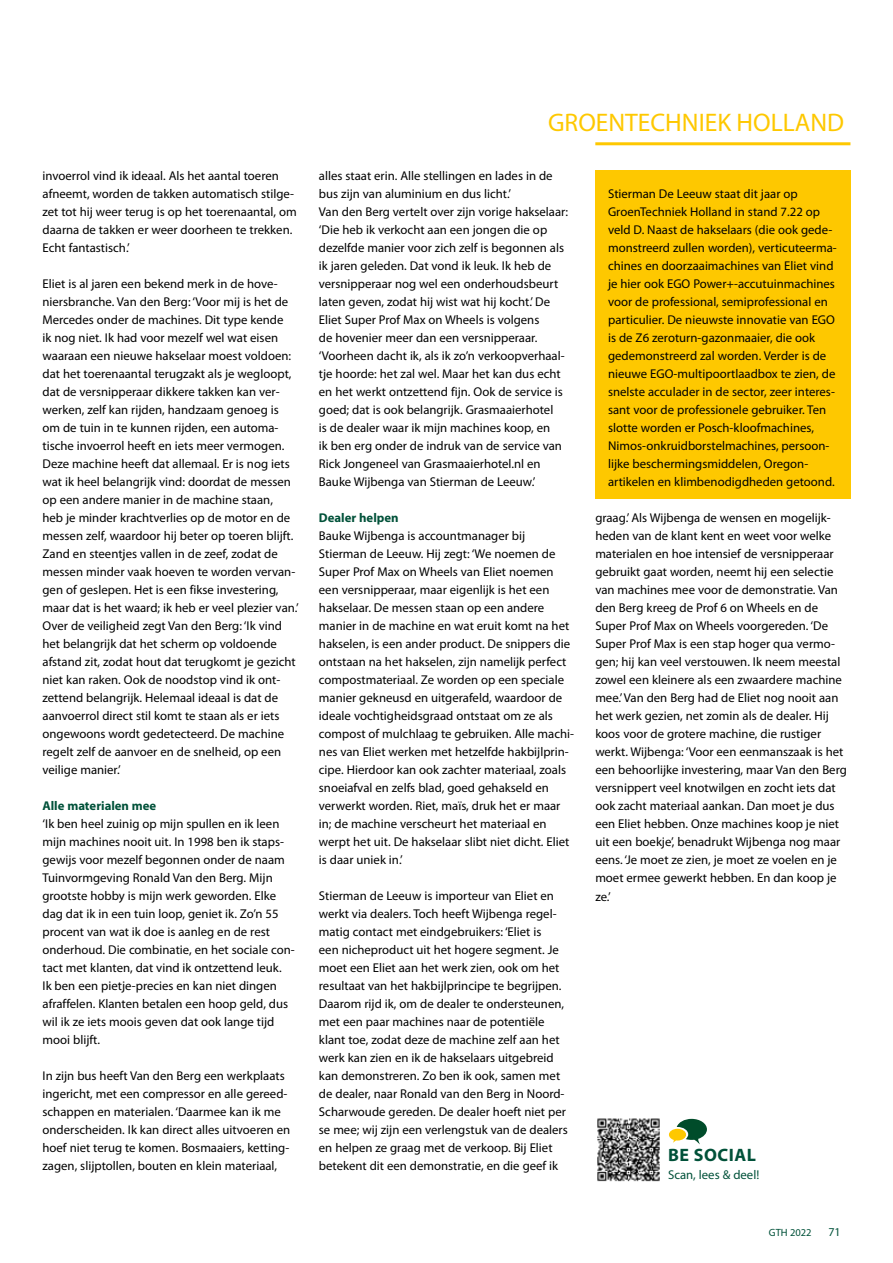
<style>
.page{position:relative;width:893px;height:1263px;background:#fff}
.page>*{position:absolute;margin:0;border:0;box-sizing:border-box;transform-origin:0 0}
.t1{font:25.5px "Myriad Pro";color:#fec800}
.t2{font:700 18px "Myriad Pro";letter-spacing:.03em;color:#005139}
.t3{font:12.75px/18px "Myriad Pro";color:#000}
.t4{font:700 12.75px "Myriad Pro";color:#005139}
.t5{font:12.75px "Myriad Pro";color:#005139}
.t6{font:12px "Myriad Pro";color:#005139}
.t7{font:10.5px "Myriad Pro";color:#005139}
</style>
<div class="page">
<hr style="left:595px;top:142px;width:255px;height:3px;background:#fec800">
<div style="left:595px;top:170px;width:255px;height:329px;background:#fec800"></div>
<img style="left:597px;top:1118px;width:63px;height:64px">
<svg style="left:669px;top:1119px;width:38px;height:25px"></svg>
<p class="t3" style="left:43px;top:167px;width:256px">invoerrol vind ik ideaal. Als het aantal toeren afneemt, worden de takken automatisch stilge&shy;zet tot hij weer terug is op het toerenaantal, om daarna de takken er weer doorheen te trekken.<br>Echt fantastisch.’</p>
<p class="t3" style="left:43px;top:275px;width:258px">Eliet is al jaren een bekend merk in de hove&shy;niersbranche. Van den Berg: ‘Voor mij is het de Mercedes onder de machines. Dit type kende<br>ik nog niet. Ik had voor mezelf wel wat eisen waaraan een nieuwe hakselaar moest voldoen: dat het toerenaantal terugzakt als je wegloopt, dat de versnipperaar dikkere takken kan ver&shy;werken, zelf kan rijden, handzaam genoeg is om de tuin in te kunnen rijden, een automa&shy;tische invoerrol heeft en iets meer vermogen.<br>Deze machine heeft dat allemaal. Er is nog iets wat ik heel belangrijk vind: doordat de messen op een andere manier in de machine staan,<br>heb je minder krachtverlies op de motor en de messen zelf, waardoor hij beter op toeren blijft.<br>Zand en steentjes vallen in de zeef, zodat de messen minder vaak hoeven te worden vervan&shy;gen of geslepen. Het is een fikse investering, maar dat is het waard; ik heb er veel plezier van.’ Over de veiligheid zegt Van den Berg: ‘Ik vind het belangrijk dat het scherm op voldoende afstand zit, zodat hout dat terugkomt je gezicht niet kan raken. Ook de noodstop vind ik ont&shy;zettend belangrijk. Helemaal ideaal is dat de aanvoerrol direct stil komt te staan als er iets ongewoons wordt gedetecteerd. De machine regelt zelf de aanvoer en de snelheid, op een veilige manier.’</p>
<p class="t4" style="left:43px;top:797px;width:115px">Alle materialen mee</p>
<p class="t3" style="left:43px;top:815px;width:254px">‘Ik ben heel zuinig op mijn spullen en ik leen mijn machines nooit uit. In 1998 ben ik staps&shy;gewijs voor mezelf begonnen onder de naam Tuinvormgeving Ronald Van den Berg. Mijn grootste hobby is mijn werk geworden. Elke dag dat ik in een tuin loop, geniet ik. Zo’n 55 procent van wat ik doe is aanleg en de rest onderhoud. Die combinatie, en het sociale con&shy;tact met klanten, dat vind ik ontzettend leuk.<br>Ik ben een pietje-precies en kan niet dingen afraffelen. Klanten betalen een hoop geld, dus wil ik ze iets moois geven dat ook lange tijd mooi blijft.</p>
<p class="t3" style="left:43px;top:1067px;width:249px">In zijn bus heeft Van den Berg een werkplaats ingericht, met een compressor en alle gereed&shy;schappen en materialen. ‘Daarmee kan ik me onderscheiden. Ik kan direct alles uitvoeren en hoef niet terug te komen. Bosmaaiers, ketting&shy;zagen, slijptollen, bouten en klein materiaal,</p>
<h1 class="t1" style="left:548px;top:107px;width:298px">GROENTECHNIEK HOLLAND</h1>
<p class="t3" style="left:319px;top:167px;width:251px">alles staat erin. Alle stellingen en lades in de bus zijn van aluminium en dus licht.’<br>Van den Berg vertelt over zijn vorige hakselaar: ‘Die heb ik verkocht aan een jongen die op dezelfde manier voor zich zelf is begonnen als ik jaren geleden. Dat vond ik leuk. Ik heb de versnipperaar nog wel een onderhoudsbeurt laten geven, zodat hij wist wat hij kocht.’ De Eliet Super Prof Max on Wheels is volgens<br>de hovenier meer dan een versnipperaar. ‘Voorheen dacht ik, als ik zo’n verkoopverhaal&shy;tje hoorde: het zal wel. Maar het kan dus echt en het werkt ontzettend fijn. Ook de service is goed; dat is ook belangrijk. Grasmaaierhotel<br>is de dealer waar ik mijn machines koop, en<br>ik ben erg onder de indruk van de service van Rick Jongeneel van Grasmaaierhotel.nl en Bauke Wijbenga van Stierman de Leeuw.’</p>
<p class="t4" style="left:319px;top:510px;width:81px">Dealer helpen</p>
<p class="t3" style="left:319px;top:527px;width:257px">Bauke Wijbenga is accountmanager bij Stierman de Leeuw. Hij zegt: ‘We noemen de Super Prof Max on Wheels van Eliet noemen een versnipperaar, maar eigenlijk is het een hakselaar. De messen staan op een andere manier in de machine en wat eruit komt na het hakselen, is een ander product. De snippers die ontstaan na het hakselen, zijn namelijk perfect compostmateriaal. Ze worden op een speciale manier gekneusd en uitgerafeld, waardoor de ideale vochtigheidsgraad ontstaat om ze als compost of mulchlaag te gebruiken. Alle machi&shy;nes van Eliet werken met hetzelfde hakbijlprin&shy;cipe. Hierdoor kan ook zachter materiaal, zoals snoeiafval en zelfs blad, goed gehakseld en verwerkt worden. Riet, maïs, druk het er maar in; de machine verscheurt het materiaal en werpt het uit. De hakselaar slibt niet dicht. Eliet is daar uniek in.’</p>
<p class="t3" style="left:319px;top:887px;width:250px">Stierman de Leeuw is importeur van Eliet en werkt via dealers. Toch heeft Wijbenga regel&shy;matig contact met eindgebruikers: ‘Eliet is<br>een nicheproduct uit het hogere segment. Je moet een Eliet aan het werk zien, ook om het resultaat van het hakbijlprincipe te begrijpen.<br>Daarom rijd ik, om de dealer te ondersteunen, met een paar machines naar de potentiële klant toe, zodat deze de machine zelf aan het werk kan zien en ik de hakselaars uitgebreid kan demonstreren. Zo ben ik ook, samen met de dealer, naar Ronald van den Berg in Noord-Scharwoude gereden. De dealer hoeft niet per se mee; wij zijn een verlengstuk van de dealers en helpen ze graag met de verkoop. Bij Eliet betekent dit een demonstratie, en die geef ik</p>
<p class="t3" style="left:608px;top:185px;width:230px">Stierman De Leeuw staat dit jaar op GroenTechniek Holland in stand 7.22 op veld D. Naast de hakselaars (die ook gede&shy;monstreerd zullen worden), verticuteerma&shy;chines en doorzaaimachines van Eliet vind je hier ook EGO Power+-accutuinmachines voor de professional, semiprofessional en particulier. De nieuwste innovatie van EGO is de Z6 zeroturn-gazonmaaier, die ook gedemonstreerd zal worden. Verder is de nieuwe EGO-multipoortlaadbox te zien, de snelste acculader in de sector, zeer interes&shy;sant voor de professionele gebruiker. Ten slotte worden er Posch-kloofmachines, Nimos-onkruidborstelmachines, persoon&shy;lijke beschermingsmiddelen, Oregon&shy;artikelen en klimbenodigdheden getoond.</p>
<p class="t3" style="left:595px;top:509px;width:253px">graag.’ Als Wijbenga de wensen en mogelijk&shy;heden van de klant kent en weet voor welke materialen en hoe intensief de versnipperaar gebruikt gaat worden, neemt hij een selectie van machines mee voor de demonstratie. Van den Berg kreeg de Prof 6 on Wheels en de Super Prof Max on Wheels voorgereden. ‘De Super Prof Max is een stap hoger qua vermo&shy;gen; hij kan veel verstouwen. Ik neem meestal zowel een kleinere als een zwaardere machine mee.’ Van den Berg had de Eliet nog nooit aan het werk gezien, net zomin als de dealer. Hij koos voor de grotere machine, die rustiger werkt. Wijbenga: ‘Voor een eenmanszaak is het een behoorlijke investering, maar Van den Berg versnippert veel knotwilgen en zocht iets dat ook zacht materiaal aankan. Dan moet je dus een Eliet hebben. Onze machines koop je niet uit een boekje’, benadrukt Wijbenga nog maar eens. ‘Je moet ze zien, je moet ze voelen en je moet ermee gewerkt hebben. En dan koop je ze.’</p>
<h2 class="t2" style="left:668px;top:1143px;width:89px">BE SOCIAL</h2>
<p class="t5" style="left:668px;top:1166px;width:93px">Scan, lees &amp; deel!</p>
<p class="t7" style="left:769px;top:1226px;width:44px">GTH 2022</p>
<p class="t6" style="left:828px;top:1224px;width:14px">71</p>
</div>
